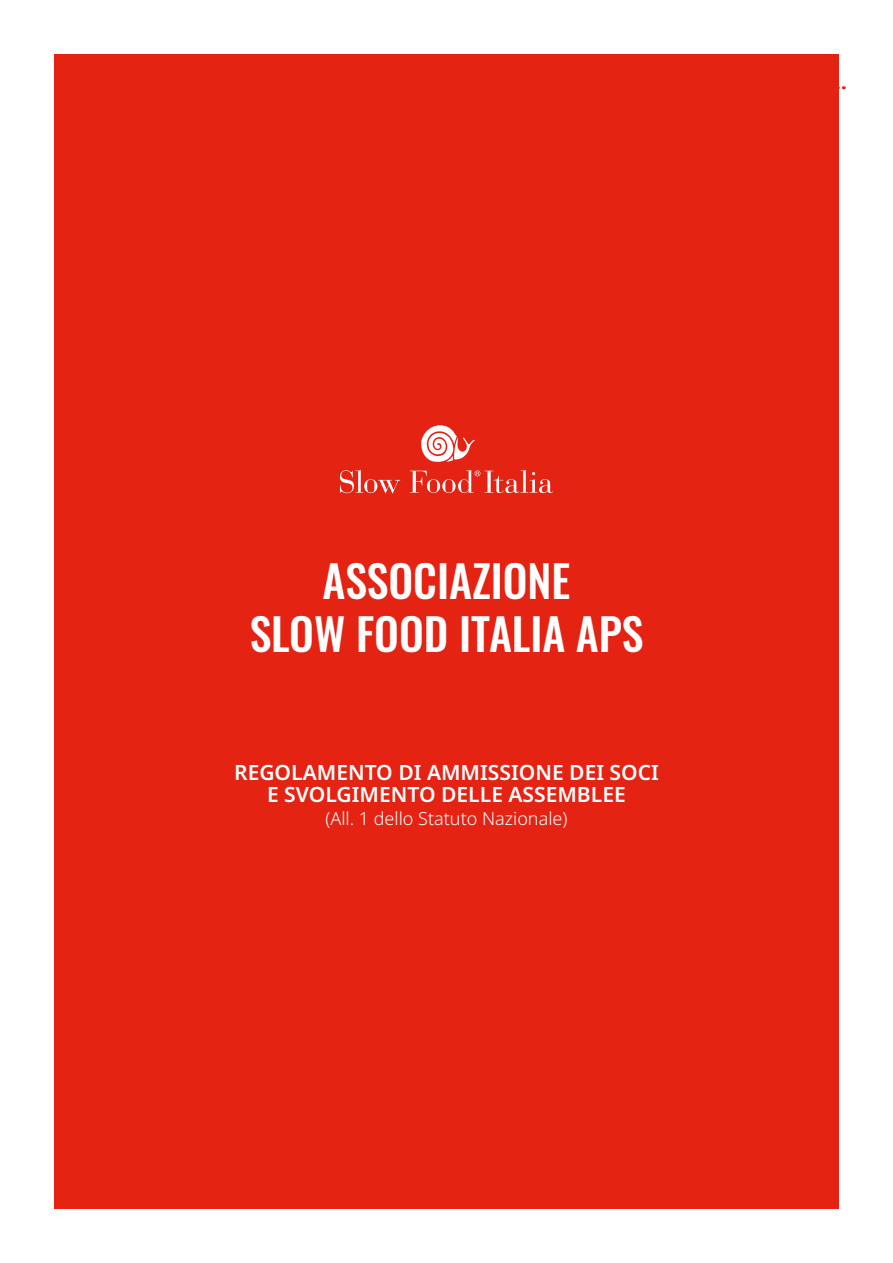
<style>
.page{position:relative;width:893px;height:1263px;background:#fff}
.page>*{position:absolute;margin:0;border:0;box-sizing:border-box;transform-origin:0 0}
.t1{font:43.95px/52.8px "Oswald";color:#fff;text-align:center}
.t2{font:600 21px/22.5px "Noto Sans";color:#fff;text-align:center}
.t3{font:300 18px "Noto Sans";color:#fff}
</style>
<div class="page">
<div style="left:54px;top:54px;width:785px;height:1155px;background:#e42313"></div>
<svg style="left:421px;top:425px;width:54px;height:37px"></svg>
<svg style="left:340px;top:470px;width:60px;height:23px"></svg>
<svg style="left:410px;top:470px;width:143px;height:23px"></svg>
<h1 class="t1" style="left:250px;top:550px;width:395px">ASSOCIAZIONE<br>SLOW FOOD ITALIA APS</h1>
<p class="t2" style="left:234px;top:762px;width:426px">REGOLAMENTO DI AMMISSIONE DEI SOCI<br>E SVOLGIMENTO DELLE ASSEMBLEE</p>
<p class="t3" style="left:325px;top:806px;width:243px">(All. 1 dello Statuto Nazionale)</p>
</div>
